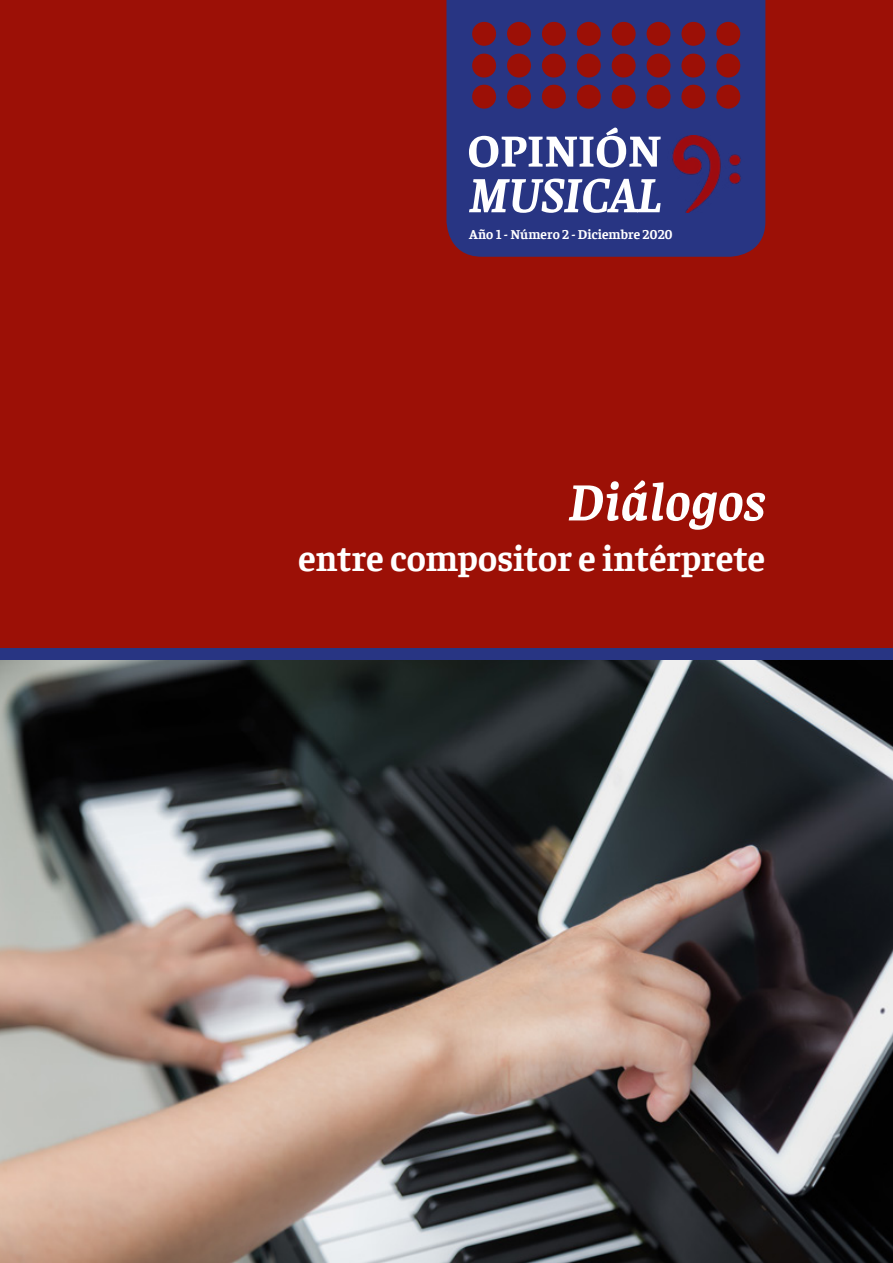
<style>
.page{position:relative;width:893px;height:1263px;background:#fff}
.page>*{position:absolute;margin:0;border:0;box-sizing:border-box;transform-origin:0 0}
.t1{font:italic 700 54px "Faustina";color:#fff}
.t2{font:700 36px "Faustina";color:#fff}
.t3{font:700 13.5px "Faustina";color:#fff}
</style>
<div class="page">
<div style="left:0;top:0;width:893px;height:660px;background:#9c1006"></div>
<div style="left:0;top:648px;width:893px;height:12px;background:#283583"></div>
<img style="left:0;top:660px;width:893px;height:603px">
<div style="left:446px;top:0;width:319px;height:257px;background:#283583"></div>
<svg style="left:469px;top:128px;width:192px;height:39px;background:#7981b2"></svg>
<svg style="left:469px;top:179px;width:192px;height:34px;background:#878eba"></svg>
<div style="left:472px;top:85px;width:24px;height:24px;background:#9c1006;border-radius:50%"></div>
<div style="left:472px;top:22px;width:24px;height:24px;background:#9c1006;border-radius:50%"></div>
<div style="left:472px;top:54px;width:24px;height:24px;background:#9c1006;border-radius:50%"></div>
<div style="left:507px;top:85px;width:24px;height:24px;background:#9c1006;border-radius:50%"></div>
<div style="left:507px;top:22px;width:24px;height:24px;background:#9c1006;border-radius:50%"></div>
<div style="left:507px;top:54px;width:24px;height:24px;background:#9c1006;border-radius:50%"></div>
<div style="left:542px;top:85px;width:24px;height:24px;background:#9c1006;border-radius:50%"></div>
<div style="left:542px;top:22px;width:24px;height:24px;background:#9c1006;border-radius:50%"></div>
<div style="left:542px;top:54px;width:24px;height:24px;background:#9c1006;border-radius:50%"></div>
<div style="left:577px;top:85px;width:24px;height:24px;background:#9c1006;border-radius:50%"></div>
<div style="left:577px;top:22px;width:24px;height:24px;background:#9c1006;border-radius:50%"></div>
<div style="left:577px;top:54px;width:24px;height:24px;background:#9c1006;border-radius:50%"></div>
<div style="left:612px;top:85px;width:24px;height:24px;background:#9c1006;border-radius:50%"></div>
<div style="left:612px;top:22px;width:24px;height:24px;background:#9c1006;border-radius:50%"></div>
<div style="left:612px;top:54px;width:24px;height:24px;background:#9c1006;border-radius:50%"></div>
<div style="left:647px;top:85px;width:23px;height:24px;background:#9c1006;border-radius:50%"></div>
<div style="left:647px;top:22px;width:23px;height:24px;background:#9c1006;border-radius:50%"></div>
<div style="left:647px;top:54px;width:23px;height:24px;background:#9c1006;border-radius:50%"></div>
<div style="left:681px;top:85px;width:24px;height:24px;background:#9c1006;border-radius:50%"></div>
<div style="left:681px;top:22px;width:24px;height:24px;background:#9c1006;border-radius:50%"></div>
<div style="left:681px;top:54px;width:24px;height:24px;background:#9c1006;border-radius:50%"></div>
<div style="left:716px;top:85px;width:24px;height:24px;background:#9c1006;border-radius:50%"></div>
<div style="left:716px;top:22px;width:24px;height:24px;background:#9c1006;border-radius:50%"></div>
<div style="left:716px;top:54px;width:24px;height:24px;background:#9c1006;border-radius:50%"></div>
<img style="left:668px;top:135px;width:77px;height:78px">
<p class="t3" style="left:469px;top:225px;width:205px">Año 1 - Número 2 - Diciembre 2020</p>
<p class="t1" style="left:569px;top:465px;width:198px">Diálogos</p>
<p class="t2" style="left:298px;top:534px;width:469px">entre compositor e intérprete</p>
</div>
